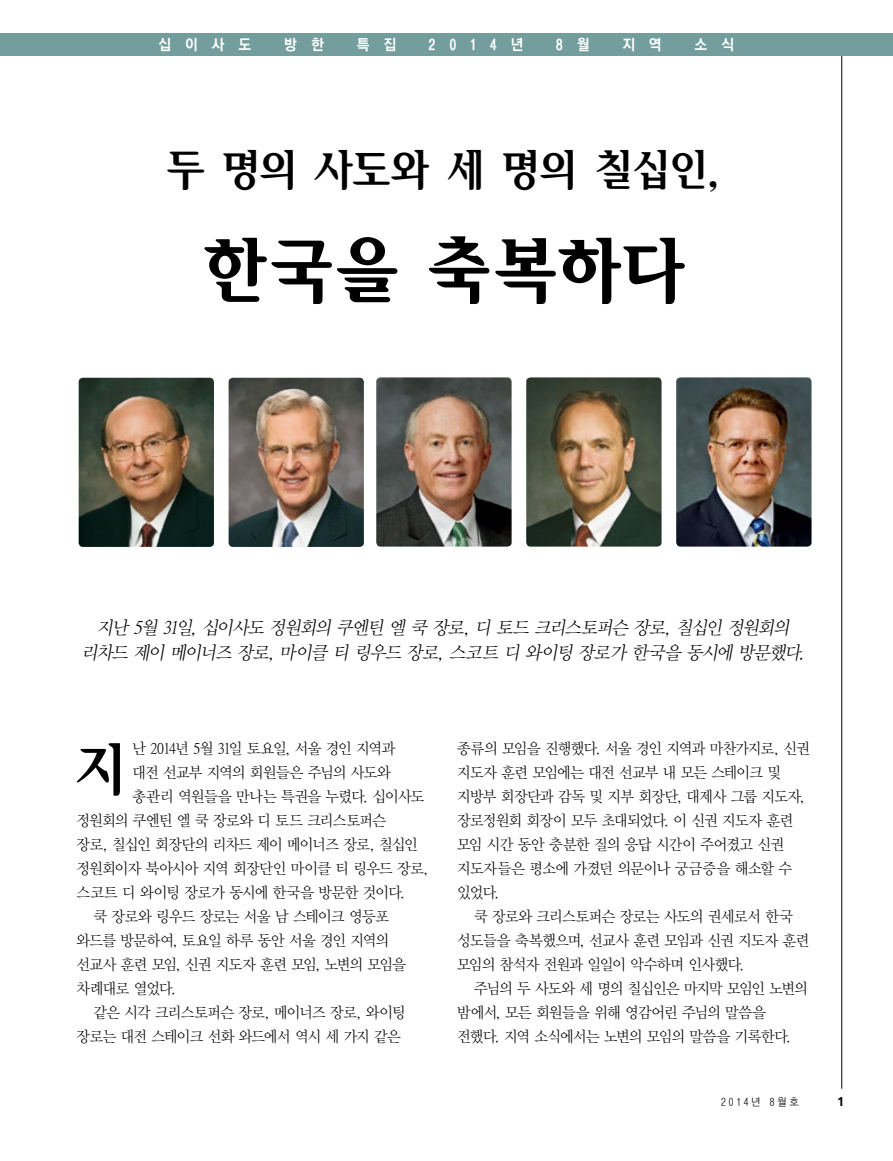
<style>
.page{position:relative;width:893px;height:1161px;background:#fff}
.page>*{position:absolute;margin:0;border:0;box-sizing:border-box;transform-origin:0 0}
.타이틀1{font:72px "YDV Sol M";letter-spacing:.01em;color:#000}
.본문_첫단락{font:57.15px "YDV Sol L";color:#000}
.타이틀1-2{font:43.5px "YDV Sol L";letter-spacing:-.04em;color:#000}
.발문{font:italic 18px/25.5px "YDVY Mj O520";letter-spacing:-.03em;color:#000;text-align:center}
.본문{font:15px/24px "YDVY Mj O520";letter-spacing:-.035em;color:#000}
.본문_첫단락-2{font:15px "YDVY Mj O520";letter-spacing:-.04em;color:#000}
.본문_첫단락-3{font:15px "YDVY Mj O520";letter-spacing:-.02em;color:#000}
.표지밖앞_시리즈타이틀{font:15px "YDVYGO550";letter-spacing:.98em;color:#fff;scale:.95 1}
.Folio_R{font:700 12.75px "Frutigerlds Lat";color:#000}
.Folio_R-2{font:10.5px "YDVYGO520";letter-spacing:.27em;color:#000}
</style>
<div class="page">
<hr style="left:841px;top:51px;width:1px;height:1038px;background:#000">
<img style="left:229px;top:378px;width:135px;height:169px">
<img style="left:79px;top:378px;width:135px;height:169px">
<img style="left:376px;top:377px;width:136px;height:170px">
<img style="left:526px;top:377px;width:136px;height:170px">
<img style="left:676px;top:377px;width:135px;height:170px">
<div style="left:0;top:33px;width:893px;height:22px;background:#749d9d"></div>
<p class="표지밖앞_시리즈타이틀" style="left:159px;top:36px;width:99px">십이사도</p>
<p class="표지밖앞_시리즈타이틀" style="left:284px;top:36px;width:43px">방 한</p>
<p class="표지밖앞_시리즈타이틀" style="left:357px;top:36px;width:43px">특 집</p>
<p class="표지밖앞_시리즈타이틀" style="left:429px;top:36px;width:101px">2014년</p>
<p class="표지밖앞_시리즈타이틀" style="left:556px;top:36px;width:37px">8 월</p>
<p class="표지밖앞_시리즈타이틀" style="left:622px;top:36px;width:43px">지 역</p>
<p class="표지밖앞_시리즈타이틀" style="left:694px;top:36px;width:43px">소 식</p>
<p class="타이틀1-2" style="left:166px;top:148px;width:557px">두 명의 사도와 세 명의 칠십인,</p>
<p class="타이틀1" style="left:203px;top:234px;width:484px">한국을 축복하다</p>
<p class="발문" style="left:81px;top:614px;width:728px">지난 5월 31일, 십이사도 정원회의 쿠엔틴 엘 쿡 장로, 디 토드 크리스토퍼슨 장로, 칠십인 정원회의 리차드 제이 메이너즈 장로, 마이클 티 링우드 장로, 스코트 디 와이팅 장로가 한국을 동시에 방문했다.</p>
<p class="본문_첫단락" style="left:75px;top:740px;width:53px">지</p>
<p class="본문_첫단락-2" style="left:132px;top:740px;width:264px">난 2014년 5월 31일 토요일, 서울 경인 지역과</p>
<p class="본문_첫단락-2" style="left:132px;top:764px;width:260px">대전 선교부 지역의 회원들은 주님의 사도와</p>
<p class="본문_첫단락-3" style="left:132px;top:788px;width:293px">총관리 역원들을 만나는 특권을 누렸다. 십이사도</p>
<p class="본문_첫단락-2" style="left:77px;top:812px;width:311px">정원회의 쿠엔틴 엘 쿡 장로와 디 토드 크리스토퍼슨</p>
<p class="본문_첫단락-2" style="left:77px;top:836px;width:343px">장로, 칠십인 회장단의 리차드 제이 메이너즈 장로, 칠십인</p>
<p class="본문_첫단락-2" style="left:77px;top:860px;width:353px">정원회이자 북아시아 지역 회장단인 마이클 티 링우드 장로,</p>
<p class="본문_첫단락-3" style="left:77px;top:884px;width:330px">스코트 디 와이팅 장로가 동시에 한국을 방문한 것이다.</p>
<p class="본문" style="left:77px;top:904px;width:331px;text-indent:17px">쿡 장로와 링우드 장로는 서울 남 스테이크 영등포 와드를 방문하여, 토요일 하루 동안 서울 경인 지역의 선교사 훈련 모임, 신권 지도자 훈련 모임, 노변의 모임을 차례대로 열었다.</p>
<p class="본문" style="left:77px;top:1000px;width:331px;text-indent:17px">같은 시각 크리스토퍼슨 장로, 메이너즈 장로, 와이팅 장로는 대전 스테이크 선화 와드에서 역시 세 가지 같은</p>
<p class="본문" style="left:457px;top:736px;width:354px">종류의 모임을 진행했다. 서울 경인 지역과 마찬가지로, 신권 지도자 훈련 모임에는 대전 선교부 내 모든 스테이크 및 지방부 회장단과 감독 및 지부 회장단, 대제사 그룹 지도자, 장로정원회 회장이 모두 초대되었다. 이 신권 지도자 훈련 모임 시간 동안 충분한 질의 응답 시간이 주어졌고 신권 지도자들은 평소에 가졌던 의문이나 궁금증을 해소할 수 있었다.</p>
<p class="본문" style="left:457px;top:904px;width:354px;text-indent:17px">쿡 장로와 크리스토퍼슨 장로는 사도의 권세로서 한국 성도들을 축복했으며, 선교사 훈련 모임과 신권 지도자 훈련 모임의 참석자 전원과 일일이 악수하며 인사했다.</p>
<p class="본문" style="left:457px;top:976px;width:352px;text-indent:17px">주님의 두 사도와 세 명의 칠십인은 마지막 모임인 노변의 밤에서, 모든 회원들을 위해 영감어린 주님의 말씀을 전했다. 지역 소식에서는 노변의 모임의 말씀을 기록한다.</p>
<p class="Folio_R-2" style="left:721px;top:1096px;width:79px">2014년 8월호</p>
<p class="Folio_R" style="left:837px;top:1092px;width:9px">1</p>
</div>
